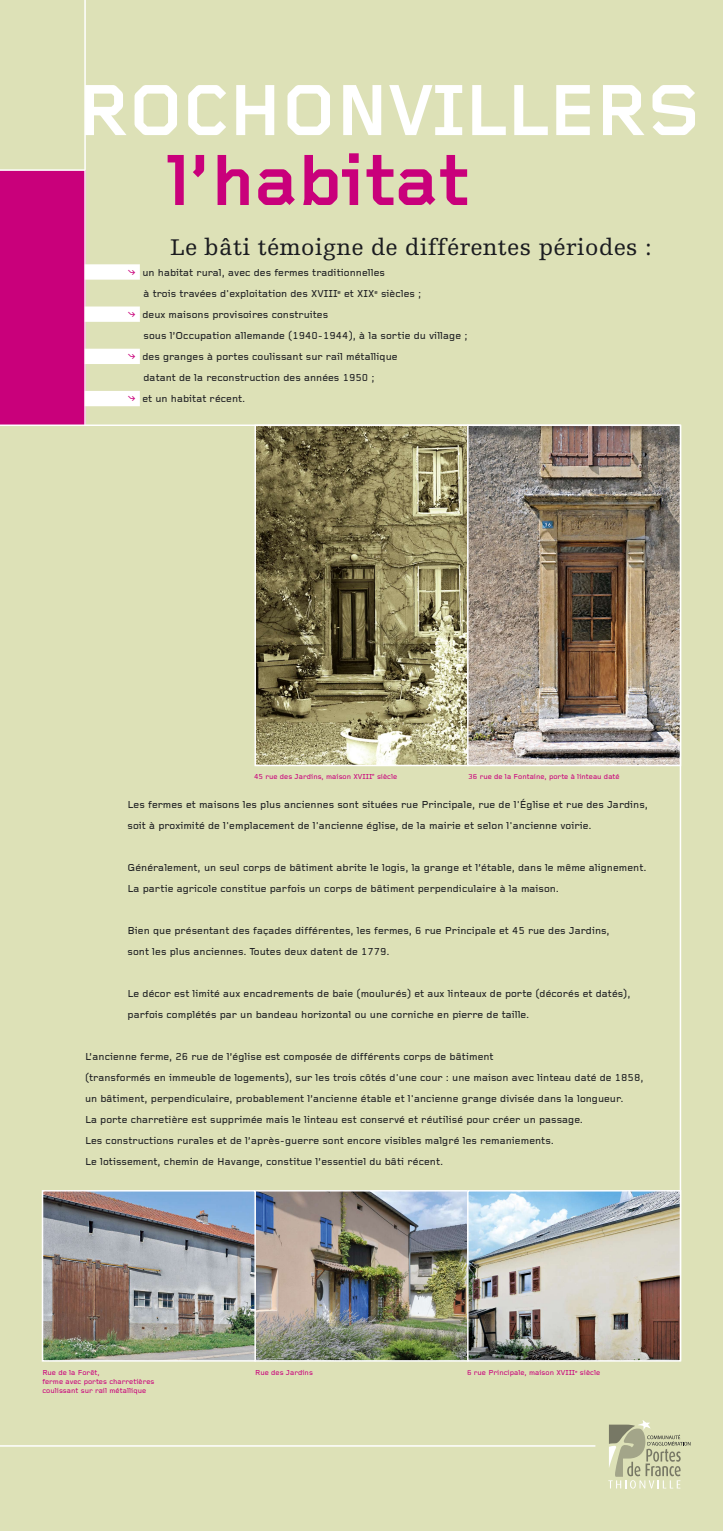
<style>
.page{position:relative;width:723px;height:1531px;background:#dde1b7}
.page>*{position:absolute;margin:0;border:0;box-sizing:border-box;transform-origin:0 0}
.t1{font:700 75px "Foundry Gridnik";letter-spacing:-.02em;color:#fff}
.t2{font:700 75px "Foundry Gridnik";color:#c9007b}
.t3{font:24px "Egyptienne F";letter-spacing:.01em;color:#1b1c20}
.t4{font:500 10.5px/21px "Foundry Gridnik";color:#1b1c20}
.t5{font:500 7.5px/9px "Foundry Gridnik";color:#c9007b}
.s1{color:#c9007b}
</style>
<div class="page">
<img style="left:257px;top:427px;width:421px;height:336px">
<div style="left:254px;top:424px;width:214px;height:342px;border:2px solid #fff"></div>
<svg style="left:608px;top:1420px;width:82px;height:68px"></svg>
<hr style="left:0;top:1445px;width:595px;height:1px;background:#fff">
<div style="left:0;top:170px;width:85px;height:255px;background:#c9007b"></div>
<hr style="left:0;top:169px;width:85px;height:2px;background:#fff">
<hr style="left:680px;top:425px;width:1px;height:936px;background:#fff">
<hr style="left:0;top:424px;width:680px;height:2px;background:#fff">
<img style="left:45px;top:1193px;width:633px;height:165px">
<div style="left:254px;top:1190px;width:214px;height:171px;border:2px solid #fff"></div>
<div style="left:467px;top:1190px;width:214px;height:171px;border:2px solid #fff"></div>
<div style="left:42px;top:1190px;width:214px;height:171px;border:2px solid #fff"></div>
<div style="left:467px;top:424px;width:214px;height:342px;border:2px solid #fff"></div>
<div style="left:85px;top:264px;width:55px;height:16px;background:#fff"></div>
<div style="left:85px;top:306px;width:55px;height:16px;background:#fff"></div>
<div style="left:85px;top:349px;width:55px;height:15px;background:#fff"></div>
<div style="left:85px;top:391px;width:55px;height:15px;background:#fff"></div>
<hr style="left:84px;top:0;width:2px;height:425px;background:#fff">
<h1 class="t1" style="left:77px;top:69px;width:625px">ROCHONVILLERS</h1>
<h1 class="t2" style="left:168px;top:139px;width:303px">l’habitat</h1>
<h2 class="t3" style="left:170px;top:234px;width:483px">Le bâti témoigne de différentes périodes :</h2>
<p class="t4" style="left:128px;top:263px;width:259px"><span class="s1">◊</span> un habitat rural, avec des fermes traditionnelles</p>
<p class="t4" style="left:144px;top:284px;width:279px">à trois travées d'exploitation des XVIII<sup>e</sup> et XIX<sup>e</sup> siècles ;</p>
<p class="t4" style="left:128px;top:305px;width:202px"><span class="s1">◊</span> deux maisons provisoires construites</p>
<p class="t4" style="left:144px;top:326px;width:325px">sous l’Occupation allemande (1940-1944), à la sortie du village ;</p>
<p class="t4" style="left:128px;top:347px;width:271px"><span class="s1">◊</span> des granges à portes coulissant sur rail métallique</p>
<p class="t4" style="left:144px;top:368px;width:232px">datant de la reconstruction des années 1950 ;</p>
<p class="t4" style="left:128px;top:389px;width:119px"><span class="s1">◊</span> et un habitat récent.</p>
<p class="t5" style="left:254px;top:772px;width:145px">45 rue des Jardins, maison XVIII<sup>e</sup> siècle</p>
<p class="t5" style="left:468px;top:772px;width:153px">36 rue de la Fontaine, porte à linteau daté</p>
<p class="t4" style="left:128px;top:795px;width:522px">Les fermes et maisons les plus anciennes sont situées rue Principale, rue de l'Église et rue des Jardins, soit à proximité de l'emplacement de l'ancienne église, de la mairie et selon l'ancienne voirie.</p>
<p class="t4" style="left:128px;top:858px;width:520px">Généralement, un seul corps de bâtiment abrite le logis, la grange et l’étable, dans le même alignement.<br>La partie agricole constitue parfois un corps de bâtiment perpendiculaire à la maison.</p>
<p class="t4" style="left:128px;top:921px;width:484px">Bien que présentant des façades différentes, les fermes, 6 rue Principale et 45 rue des Jardins, sont les plus anciennes. Toutes deux datent de 1779.</p>
<p class="t4" style="left:128px;top:984px;width:504px">Le décor est limité aux encadrements de baie (moulurés) et aux linteaux de porte (décorés et datés), parfois complétés par un bandeau horizontal ou une corniche en pierre de taille.</p>
<p class="t4" style="left:85px;top:1047px;width:560px">L’ancienne ferme, 26 rue de l’église est composée de différents corps de bâtiment<br>(transformés en immeuble de logements), sur les trois côtés d'une cour : une maison avec linteau daté de 1858, un bâtiment, perpendiculaire, probablement l’ancienne étable et l'ancienne grange divisée dans la longueur.<br>La porte charretière est supprimée mais le linteau est conservé et réutilisé pour créer un passage.<br>Les constructions rurales et de l’après-guerre sont encore visibles malgré les remaniements.<br>Le lotissement, chemin de Havange, constitue l’essentiel du bâti récent.</p>
<p class="t5" style="left:42px;top:1368px;width:59px">Rue de la Forêt,</p>
<p class="t5" style="left:255px;top:1368px;width:59px">Rue des Jardins</p>
<p class="t5" style="left:42px;top:1377px;width:114px">ferme avec portes charretières coulissant sur rail métallique</p>
<p class="t5" style="left:467px;top:1368px;width:135px">6 rue Principale, maison XVIII<sup>e</sup> siècle</p>
</div>
